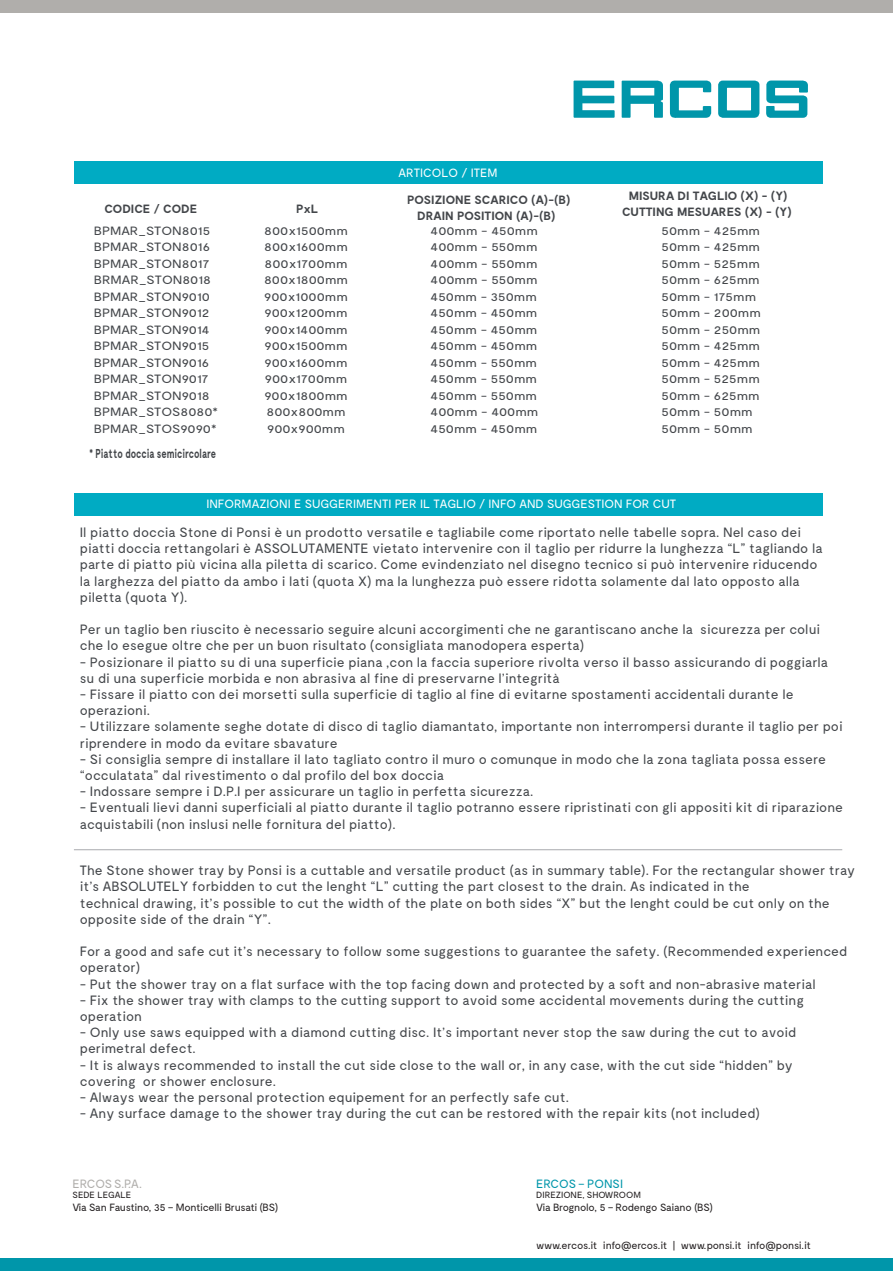
<style>
.page{position:relative;width:893px;height:1271px;background:#fff}
.page>*{position:absolute;margin:0;border:0;box-sizing:border-box;transform-origin:0 0}
.t1{font:13.5px/16.2px "Moderat";color:#43464a}
.t2{font:700 12.9px "Moderat";color:#43464a;scale:.69 1}
.t3{font:12px/16.5px "Moderat";color:#43464a;scale:1.12 1}
.t4{font:700 12px/16.5px "Moderat";color:#43464a;text-align:center}
.t5{font:12px "Moderat";color:#fff}
.t6{font:12px "Moderat";letter-spacing:-.005em;color:#b0aeab}
.t7{font:12px "Moderat";letter-spacing:-.005em;color:#0096aa}
.t8{font:10.5px "Moderat";letter-spacing:-.025em;color:#231f20}
.t9{font:9px "Moderat";color:#231f20}
</style>
<div class="page">
<div style="left:0;top:1259px;width:893px;height:12px;background:#0096aa"></div>
<hr style="left:74px;top:849px;width:768px;height:1px;background:#a8a9ad">
<div style="left:0;top:1px;width:893px;height:12px;background:#b0aeab"></div>
<svg style="left:574px;top:81px;width:41px;height:37px"></svg>
<svg style="left:670px;top:81px;width:41px;height:37px"></svg>
<svg style="left:766px;top:80px;width:42px;height:38px"></svg>
<svg style="left:622px;top:80px;width:41px;height:38px"></svg>
<svg style="left:718px;top:81px;width:42px;height:37px"></svg>
<div style="left:74px;top:162px;width:748px;height:22px;background:#00abc3"></div>
<div style="left:74px;top:493px;width:748px;height:22px;background:#00abc3"></div>
<p class="t5" style="left:398px;top:166px;width:101px">ARTICOLO / ITEM</p>
<p class="t4" style="left:407px;top:192px;width:165px">POSIZIONE SCARICO (A)-(B)<br>DRAIN POSITION (A)-(B)</p>
<p class="t4" style="left:104px;top:201px;width:94px">CODICE / CODE</p>
<p class="t4" style="left:296px;top:201px;width:24px">PxL</p>
<p class="t3" style="left:94px;top:223px;width:112px">BPMAR_STON8015<br>BPMAR_STON8016<br>BPMAR_STON8017<br>BRMAR_STON8018<br>BPMAR_STON9010<br>BPMAR_STON9012<br>BPMAR_STON9014<br>BPMAR_STON9015<br>BPMAR_STON9016<br>BPMAR_STON9017<br>BPMAR_STON9018<br>BPMAR_STOS8080*<br>BPMAR_STOS9090*</p>
<p class="t3" style="left:264px;top:223px;width:76px">800x1500mm<br>800x1600mm<br>800x1700mm<br>800x1800mm<br>900x1000mm<br>900x1200mm<br>900x1400mm<br>900x1500mm<br>900x1600mm<br>900x1700mm<br>900x1800mm<br>800x800mm<br>900x900mm</p>
<p class="t3" style="left:431px;top:223px;width:98px">400mm - 450mm<br>400mm - 550mm<br>400mm - 550mm<br>400mm - 550mm<br>450mm - 350mm<br>450mm - 450mm<br>450mm - 450mm<br>450mm - 450mm<br>450mm - 550mm<br>450mm - 550mm<br>450mm - 550mm<br>400mm - 400mm<br>450mm - 450mm</p>
<p class="t2" style="left:90px;top:446px;width:185px">* Piatto doccia semicircolare</p>
<p class="t4" style="left:622px;top:188px;width:171px">MISURA DI TAGLIO (X) - (Y)<br>CUTTING MESUARES (X) - (Y)</p>
<p class="t3" style="left:661px;top:223px;width:90px">50mm - 425mm<br>50mm - 425mm<br>50mm - 525mm<br>50mm - 625mm<br>50mm - 175mm<br>50mm - 200mm<br>50mm - 250mm<br>50mm - 425mm<br>50mm - 425mm<br>50mm - 525mm<br>50mm - 625mm<br>50mm - 50mm<br>50mm - 50mm</p>
<p class="t5" style="left:206px;top:497px;width:471px">INFORMAZIONI E SUGGERIMENTI PER IL TAGLIO / INFO AND SUGGESTION FOR CUT</p>
<p class="t1" style="left:80px;top:525px;width:744px">Il piatto doccia Stone di Ponsi è un prodotto versatile e tagliabile come riportato nelle tabelle sopra. Nel caso dei piatti doccia rettangolari è ASSOLUTAMENTE vietato intervenire con il taglio per ridurre la lunghezza “L” tagliando la parte di piatto più vicina alla piletta di scarico. Come evindenziato nel disegno tecnico si può intervenire riducendo la larghezza del piatto da ambo i lati (quota X) ma la lunghezza può essere ridotta solamente dal lato opposto alla piletta (quota Y).</p>
<p class="t1" style="left:80px;top:622px;width:742px">Per un taglio ben riuscito è necessario seguire alcuni accorgimenti che ne garantiscano anche la sicurezza per colui che lo esegue oltre che per un buon risultato (consigliata manodopera esperta)</p>
<p class="t1" style="left:80px;top:654px;width:750px">- Posizionare il piatto su di una superficie piana ,con la faccia superiore rivolta verso il basso assicurando di poggiarla su di una superficie morbida e non abrasiva al fine di preservarne l’integrità</p>
<p class="t1" style="left:80px;top:687px;width:715px">- Fissare il piatto con dei morsetti sulla superficie di taglio al fine di evitarne spostamenti accidentali durante le operazioni.</p>
<p class="t1" style="left:80px;top:719px;width:764px">- Utilizzare solamente seghe dotate di disco di taglio diamantato, importante non interrompersi durante il taglio per poi riprendere in modo da evitare sbavature</p>
<p class="t1" style="left:80px;top:751px;width:748px">- Si consiglia sempre di installare il lato tagliato contro il muro o comunque in modo che la zona tagliata possa essere “occulatata” dal rivestimento o dal profilo del box doccia</p>
<p class="t1" style="left:80px;top:784px;width:455px">- Indossare sempre i D.P.I per assicurare un taglio in perfetta sicurezza.</p>
<p class="t1" style="left:80px;top:800px;width:765px">- Eventuali lievi danni superficiali al piatto durante il taglio potranno essere ripristinati con gli appositi kit di riparazione acquistabili (non inslusi nelle fornitura del piatto).</p>
<p class="t1" style="left:80px;top:863px;width:777px">The Stone shower tray by Ponsi is a cuttable and versatile product (as in summary table). For the rectangular shower tray it’s ABSOLUTELY forbidden to cut the lenght “L” cutting the part closest to the drain. As indicated in the<br>technical drawing, it’s possible to cut the width of the plate on both sides “X” but the lenght could be cut only on the opposite side of the drain “Y”.</p>
<p class="t1" style="left:80px;top:944px;width:769px">For a good and safe cut it’s necessary to follow some suggestions to guarantee the safety. (Recommended experienced operator)</p>
<p class="t1" style="left:80px;top:976px;width:737px">- Put the shower tray on a flat surface with the top facing down and protected by a soft and non-abrasive material</p>
<p class="t1" style="left:80px;top:992px;width:726px">- Fix the shower tray with clamps to the cutting support to avoid some accidental movements during the cutting operation</p>
<p class="t1" style="left:80px;top:1025px;width:718px">- Only use saws equipped with a diamond cutting disc. It’s important never stop the saw during the cut to avoid perimetral defect.</p>
<p class="t1" style="left:80px;top:1057px;width:715px">- It is always recommended to install the cut side close to the wall or, in any case, with the cut side “hidden” by covering or shower enclosure.</p>
<p class="t1" style="left:80px;top:1090px;width:491px">- Always wear the personal protection equipement for an perfectly safe cut.</p>
<p class="t1" style="left:80px;top:1106px;width:682px">- Any surface damage to the shower tray during the cut can be restored with the repair kits (not included)</p>
<p class="t6" style="left:72px;top:1177px;width:71px">ERCOS S.P.A.</p>
<p class="t9" style="left:72px;top:1190px;width:60px">SEDE LEGALE</p>
<p class="t8" style="left:72px;top:1201px;width:207px">Via San Faustino, 35 – Monticelli Brusati (BS)</p>
<p class="t7" style="left:536px;top:1177px;width:88px">ERCOS – PONSI</p>
<p class="t9" style="left:536px;top:1190px;width:106px">DIREZIONE, SHOWROOM</p>
<p class="t8" style="left:536px;top:1201px;width:178px">Via Brognolo, 5 – Rodengo Saiano (BS)</p>
<p class="t8" style="left:536px;top:1239px;width:276px">www.ercos.it info@ercos.it | www.ponsi.it info@ponsi.it</p>
</div>
